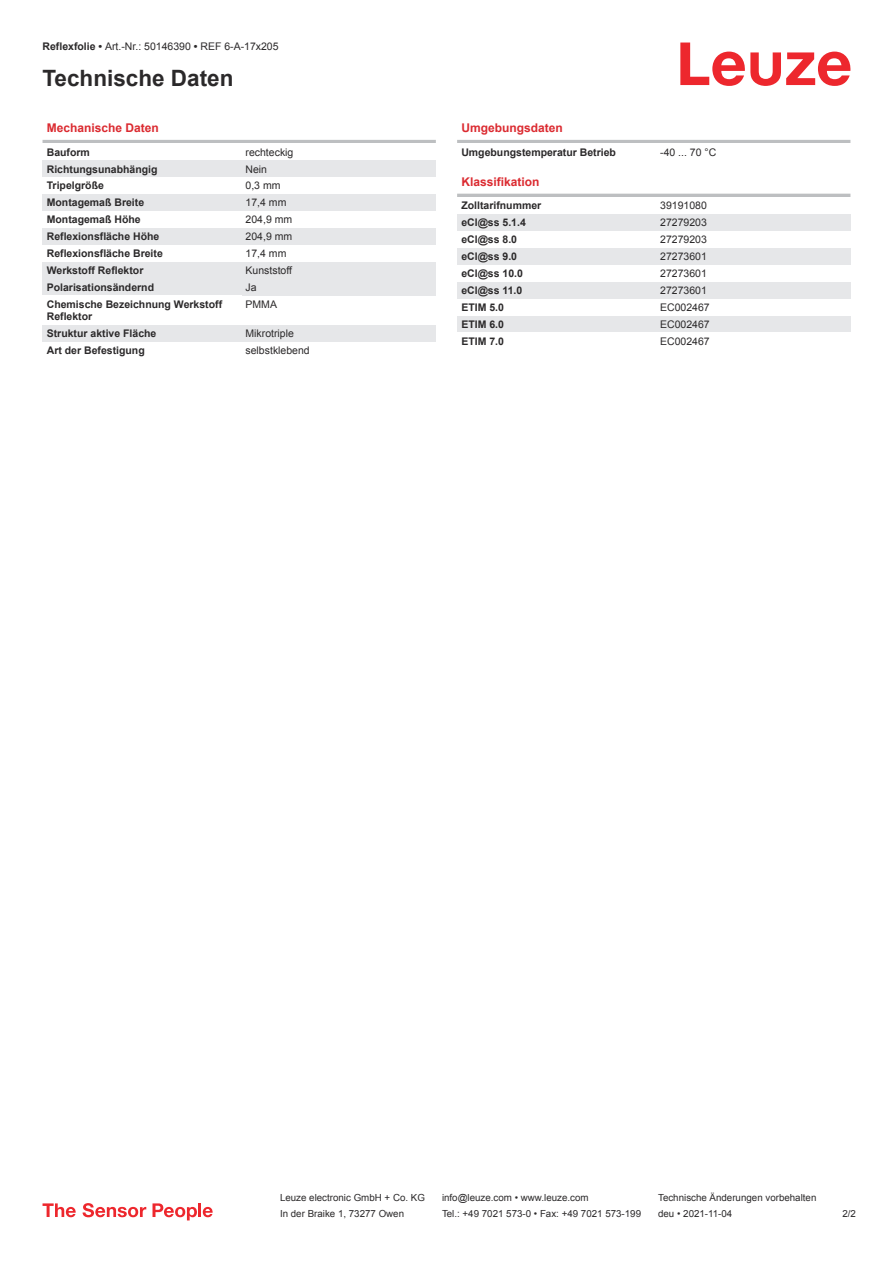
<style>
.page{position:relative;width:893px;height:1263px;background:#fff}
.page>*{position:absolute;margin:0;border:0;box-sizing:border-box;transform-origin:0 0}
.t1{font:700 22.5px "Arial";color:#2b292a}
.t2{font:700 12px "Arial";color:#db2a30}
.t3{font:700 10.5px/12.6px "Arial";color:#2b292a}
.t4{font:10.5px "Arial";color:#2b292a}
.t5{font:9.75px "Arial";color:#2b292a}
.s1{font-weight:700}
</style>
<div class="page">
<svg style="left:680px;top:43px;width:170px;height:43px"></svg>
<hr style="left:43px;top:140px;width:393px;height:3px;background:#bdbfc1">
<div style="left:43px;top:160px;width:199px;height:17px;background:#e6e7e9"></div>
<div style="left:242px;top:160px;width:194px;height:17px;background:#e6e7e9"></div>
<div style="left:43px;top:194px;width:199px;height:17px;background:#e6e7e9"></div>
<div style="left:242px;top:194px;width:194px;height:17px;background:#e6e7e9"></div>
<div style="left:43px;top:228px;width:199px;height:17px;background:#e6e7e9"></div>
<div style="left:242px;top:228px;width:194px;height:17px;background:#e6e7e9"></div>
<div style="left:43px;top:262px;width:199px;height:17px;background:#e6e7e9"></div>
<div style="left:242px;top:262px;width:194px;height:17px;background:#e6e7e9"></div>
<div style="left:43px;top:279px;width:199px;height:17px;background:#e6e7e9"></div>
<div style="left:242px;top:279px;width:194px;height:17px;background:#e6e7e9"></div>
<div style="left:43px;top:325px;width:199px;height:17px;background:#e6e7e9"></div>
<div style="left:242px;top:325px;width:194px;height:17px;background:#e6e7e9"></div>
<hr style="left:457px;top:140px;width:393px;height:3px;background:#bdbfc1">
<hr style="left:457px;top:194px;width:393px;height:3px;background:#bdbfc1">
<div style="left:457px;top:214px;width:200px;height:17px;background:#e6e7e9"></div>
<div style="left:657px;top:214px;width:193px;height:17px;background:#e6e7e9"></div>
<div style="left:457px;top:248px;width:200px;height:17px;background:#e6e7e9"></div>
<div style="left:657px;top:248px;width:193px;height:17px;background:#e6e7e9"></div>
<div style="left:457px;top:282px;width:200px;height:17px;background:#e6e7e9"></div>
<div style="left:657px;top:282px;width:193px;height:17px;background:#e6e7e9"></div>
<div style="left:457px;top:316px;width:200px;height:16px;background:#e6e7e9"></div>
<div style="left:657px;top:316px;width:193px;height:16px;background:#e6e7e9"></div>
<svg style="left:43px;top:1203px;width:33px;height:14px"></svg>
<svg style="left:83px;top:1203px;width:63px;height:14px"></svg>
<svg style="left:153px;top:1203px;width:44px;height:17px"></svg>
<hr style="left:198px;top:1203px;width:3px;height:14px;background:#ed272d">
<svg style="left:203px;top:1207px;width:10px;height:10px"></svg>
<p class="t4" style="left:43px;top:43px;width:238px"><span class="s1">Reflexfolie •</span> Art.-Nr.: 50146390 <span class="s1">•</span> REF 6-A-17x205</p>
<h1 class="t1" style="left:43px;top:70px;width:192px">Technische Daten</h1>
<p class="t2" style="left:47px;top:123px;width:114px">Mechanische Daten</p>
<p class="t3" style="left:47px;top:147px;width:45px">Bauform</p>
<p class="t4" style="left:246px;top:148px;width:49px">rechteckig</p>
<p class="t3" style="left:47px;top:164px;width:112px">Richtungsunabhängig</p>
<p class="t4" style="left:246px;top:165px;width:23px">Nein</p>
<p class="t3" style="left:47px;top:180px;width:59px">Tripelgröße</p>
<p class="t4" style="left:246px;top:182px;width:37px">0,3 mm</p>
<p class="t3" style="left:47px;top:197px;width:99px">Montagemaß Breite</p>
<p class="t4" style="left:246px;top:199px;width:42px">17,4 mm</p>
<p class="t3" style="left:47px;top:214px;width:95px">Montagemaß Höhe</p>
<p class="t4" style="left:246px;top:216px;width:48px">204,9 mm</p>
<p class="t3" style="left:47px;top:231px;width:114px">Reflexionsfläche Höhe</p>
<p class="t4" style="left:246px;top:232px;width:48px">204,9 mm</p>
<p class="t3" style="left:47px;top:248px;width:118px">Reflexionsfläche Breite</p>
<p class="t4" style="left:246px;top:249px;width:42px">17,4 mm</p>
<p class="t3" style="left:47px;top:265px;width:98px">Werkstoff Reflektor</p>
<p class="t4" style="left:246px;top:266px;width:48px">Kunststoff</p>
<p class="t3" style="left:47px;top:282px;width:109px">Polarisationsändernd</p>
<p class="t4" style="left:246px;top:283px;width:13px">Ja</p>
<p class="t3" style="left:47px;top:299px;width:177px">Chemische Bezeichnung Werkstoff<br>Reflektor</p>
<p class="t4" style="left:246px;top:300px;width:33px">PMMA</p>
<p class="t3" style="left:47px;top:328px;width:111px">Struktur aktive Fläche</p>
<p class="t4" style="left:246px;top:330px;width:50px">Mikrotriple</p>
<p class="t3" style="left:47px;top:345px;width:100px">Art der Befestigung</p>
<p class="t4" style="left:246px;top:347px;width:66px">selbstklebend</p>
<p class="t2" style="left:461px;top:123px;width:103px">Umgebungsdaten</p>
<p class="t3" style="left:461px;top:147px;width:156px">Umgebungstemperatur Betrieb</p>
<p class="t4" style="left:660px;top:148px;width:58px">-40 ... 70 °C</p>
<p class="t2" style="left:461px;top:177px;width:80px">Klassifikation</p>
<p class="t3" style="left:461px;top:200px;width:81px">Zolltarifnummer</p>
<p class="t4" style="left:660px;top:202px;width:48px">39191080</p>
<p class="t3" style="left:461px;top:217px;width:66px">eCl@ss 5.1.4</p>
<p class="t4" style="left:660px;top:219px;width:48px">27279203</p>
<p class="t3" style="left:461px;top:234px;width:57px">eCl@ss 8.0</p>
<p class="t4" style="left:660px;top:236px;width:48px">27279203</p>
<p class="t3" style="left:461px;top:251px;width:57px">eCl@ss 9.0</p>
<p class="t4" style="left:660px;top:252px;width:48px">27273601</p>
<p class="t3" style="left:461px;top:268px;width:63px">eCl@ss 10.0</p>
<p class="t4" style="left:660px;top:269px;width:48px">27273601</p>
<p class="t3" style="left:461px;top:285px;width:63px">eCl@ss 11.0</p>
<p class="t4" style="left:660px;top:286px;width:48px">27273601</p>
<p class="t3" style="left:461px;top:302px;width:44px">ETIM 5.0</p>
<p class="t4" style="left:660px;top:303px;width:51px">EC002467</p>
<p class="t3" style="left:461px;top:319px;width:44px">ETIM 6.0</p>
<p class="t4" style="left:660px;top:320px;width:51px">EC002467</p>
<p class="t3" style="left:461px;top:336px;width:44px">ETIM 7.0</p>
<p class="t4" style="left:660px;top:337px;width:51px">EC002467</p>
<p class="t5" style="left:280px;top:1194px;width:146px">Leuze electronic GmbH + Co. KG</p>
<p class="t5" style="left:442px;top:1194px;width:148px">info@leuze.com • www.leuze.com</p>
<p class="t5" style="left:658px;top:1194px;width:160px">Technische Änderungen vorbehalten</p>
<p class="t5" style="left:280px;top:1210px;width:126px">In der Braike 1, 73277 Owen</p>
<p class="t5" style="left:442px;top:1210px;width:201px">Tel.: +49 7021 573-0 • Fax: +49 7021 573-199</p>
<p class="t5" style="left:658px;top:1210px;width:76px">deu • 2021-11-04</p>
<p class="t5" style="left:842px;top:1210px;width:15px">2 /2</p>
</div>
